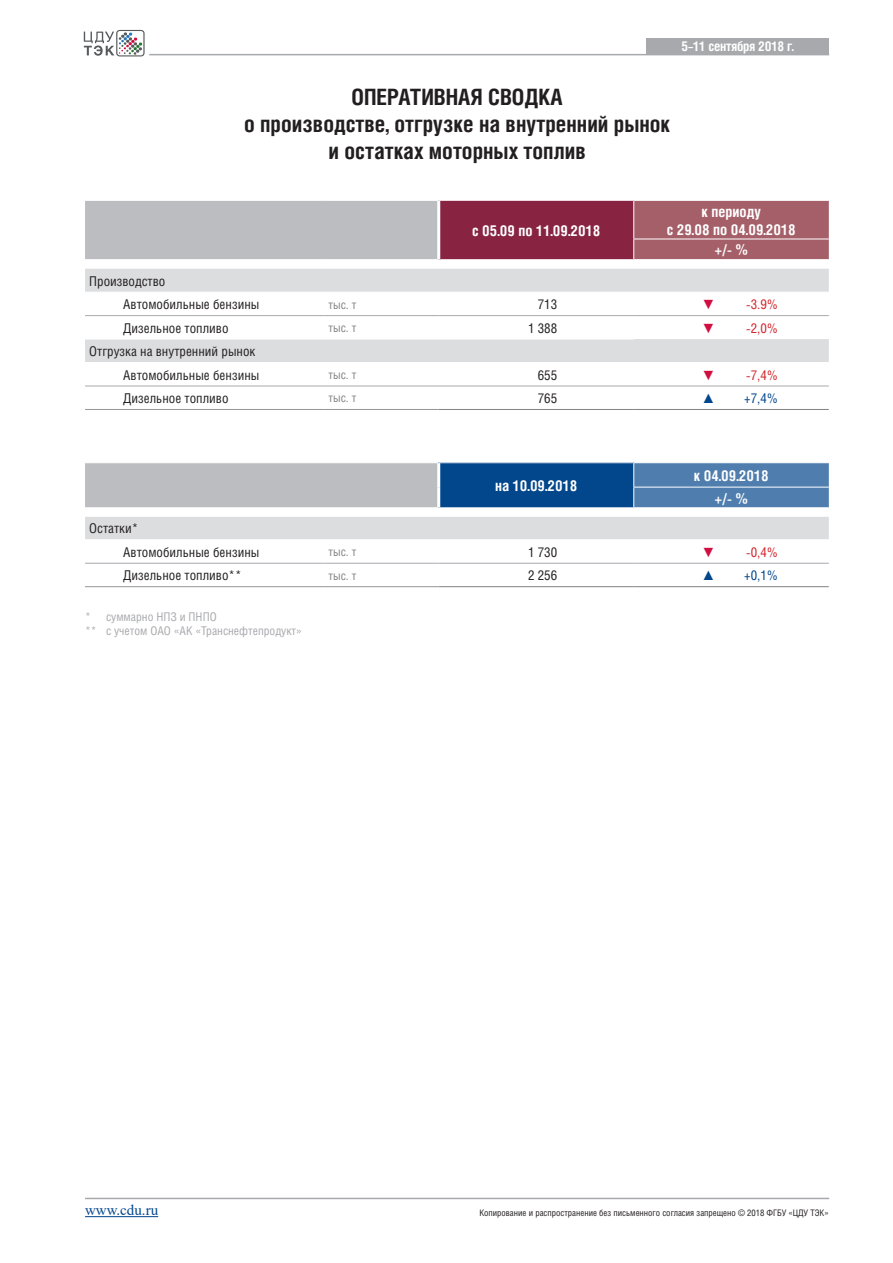
<style>
.page{position:relative;width:893px;height:1263px;background:#fff}
.page>*{position:absolute;margin:0;border:0;box-sizing:border-box;transform-origin:0 0}
.Zag_1_red{font:700 22.5px/27px "Helios Cond";color:#231f20;text-align:center}
._01_tabl_shapka{font:700 15px/18px "Helios Cond";color:#fff;text-align:center}
.t1{font:15px "Times New Roman";color:#02468c}
._02_tabl_l{font:13.5px "Helios Cond";color:#231f20}
._01_tabl_l{font:13.5px "Helios Cond";color:#231f20}
.t2{font:13.5px "Helios Cond";color:#d1232a}
._01_tabl_r{font:13.5px "Helios Cond";color:#231f20}
.t3{font:700 13.5px "Helios Cond";letter-spacing:-.02em;color:#fff}
.t4{font:13.5px "Helios Cond";color:#02468c}
._02_tabl_l-2{font:12px "Helios Cond";color:#a8a9ad}
._01_tabl_l-2{font:12px "Helios Cond";color:#808285}
.t5{font:9px "Helios Cond";color:#231f20}
.s1{font-family:"Arial";color:#d10e40}
.s2{font-family:"Arial"}
</style>
<div class="page">
<div style="left:647px;top:38px;width:182px;height:16px;background:#a8a9ad"></div>
<hr style="left:85px;top:1216px;width:73px;height:1px;background:#02468c">
<hr style="left:149px;top:54px;width:680px;height:1px;background:#a8a9ad">
<hr style="left:85px;top:1198px;width:744px;height:1px;background:#a8a9ad">
<svg style="left:84px;top:30px;width:61px;height:26px"></svg>
<div style="left:439px;top:200px;width:195px;height:60px;background:#882442"></div>
<svg style="left:85px;top:269px;width:744px;height:93px"></svg>
<hr style="left:85px;top:292px;width:239px;height:1px;background:#fff">
<hr style="left:324px;top:292px;width:115px;height:1px;background:#fff">
<hr style="left:439px;top:200px;width:195px;height:1px;background:#fff">
<hr style="left:439px;top:292px;width:195px;height:1px;background:#fff">
<hr style="left:85px;top:315px;width:239px;height:1px;background:#a8a9ad">
<hr style="left:324px;top:315px;width:115px;height:1px;background:#a8a9ad">
<hr style="left:439px;top:315px;width:195px;height:1px;background:#a8a9ad">
<hr style="left:85px;top:339px;width:239px;height:1px;background:#fff">
<hr style="left:324px;top:339px;width:115px;height:1px;background:#fff">
<hr style="left:439px;top:339px;width:195px;height:1px;background:#fff">
<hr style="left:85px;top:386px;width:239px;height:1px;background:#a8a9ad">
<hr style="left:85px;top:409px;width:239px;height:1px;background:#939598">
<hr style="left:324px;top:386px;width:115px;height:1px;background:#a8a9ad">
<hr style="left:324px;top:409px;width:115px;height:1px;background:#939598">
<hr style="left:439px;top:386px;width:195px;height:1px;background:#a8a9ad">
<hr style="left:439px;top:409px;width:195px;height:1px;background:#808285">
<hr style="left:634px;top:386px;width:195px;height:1px;background:#a8a9ad">
<hr style="left:634px;top:409px;width:195px;height:1px;background:#808285">
<hr style="left:634px;top:292px;width:195px;height:1px;background:#fff">
<hr style="left:634px;top:315px;width:195px;height:1px;background:#a8a9ad">
<hr style="left:440px;top:259px;width:194px;height:1px;background:#fff">
<svg style="left:633px;top:200px;width:196px;height:60px;background:#a96770"></svg>
<div style="left:85px;top:200px;width:355px;height:60px;background:#bcbdc0"></div>
<hr style="left:85px;top:563px;width:239px;height:1px;background:#a8a9ad">
<hr style="left:85px;top:586px;width:239px;height:1px;background:#939598">
<hr style="left:324px;top:563px;width:115px;height:1px;background:#a8a9ad">
<hr style="left:324px;top:586px;width:115px;height:1px;background:#939598">
<hr style="left:439px;top:563px;width:195px;height:1px;background:#a8a9ad">
<hr style="left:439px;top:586px;width:195px;height:1px;background:#808285">
<hr style="left:634px;top:563px;width:195px;height:1px;background:#a8a9ad">
<hr style="left:634px;top:586px;width:195px;height:1px;background:#808285">
<svg style="left:85px;top:463px;width:744px;height:77px;background:#a3b4c7"></svg>
<p class="t3" style="left:682px;top:38px;width:114px">5–11 сентября 2018 г.</p>
<p class="Zag_1_red" style="left:244px;top:83px;width:428px">ОПЕРАТИВНАЯ СВОДКА<br>о производстве, отгрузке на внутренний рынок и остатках моторных топлив</p>
<p class="_01_tabl_shapka" style="left:472px;top:221px;width:130px">c 05.09 по 11.09.2018</p>
<p class="_01_tabl_shapka" style="left:667px;top:202px;width:131px">к периоду<br>c 29.08 по 04.09.2018</p>
<p class="_01_tabl_shapka" style="left:715px;top:241px;width:34px">+/- %</p>
<p class="_01_tabl_l" style="left:89px;top:273px;width:78px">Производство</p>
<p class="_02_tabl_l" style="left:123px;top:296px;width:138px">Автомобильные бензины</p>
<p class="_01_tabl_l-2" style="left:328px;top:297px;width:29px">тыс. т</p>
<p class="_01_tabl_r" style="left:538px;top:296px;width:21px">713</p>
<p class="t2" style="left:702px;top:296px;width:77px"><span class="s1">▼</span> -3.9%</p>
<p class="_02_tabl_l" style="left:123px;top:320px;width:107px">Дизельное топливо</p>
<p class="_01_tabl_l-2" style="left:328px;top:321px;width:29px">тыс. т</p>
<p class="_01_tabl_r" style="left:528px;top:320px;width:31px">1 388</p>
<p class="t2" style="left:702px;top:320px;width:77px"><span class="s1">▼</span> -2,0%</p>
<p class="_01_tabl_l" style="left:89px;top:343px;width:168px">Отгрузка на внутренний рынок</p>
<p class="_02_tabl_l" style="left:123px;top:367px;width:138px">Автомобильные бензины</p>
<p class="_01_tabl_l-2" style="left:328px;top:368px;width:29px">тыс. т</p>
<p class="_01_tabl_r" style="left:538px;top:367px;width:21px">655</p>
<p class="t2" style="left:702px;top:367px;width:77px"><span class="s1">▼</span> -7,4%</p>
<p class="_02_tabl_l" style="left:123px;top:390px;width:107px">Дизельное топливо</p>
<p class="_01_tabl_l-2" style="left:328px;top:391px;width:29px">тыс. т</p>
<p class="_01_tabl_r" style="left:538px;top:390px;width:21px">765</p>
<p class="t4" style="left:702px;top:390px;width:77px"><span class="s2">▲</span> +7,4%</p>
<p class="_01_tabl_shapka" style="left:495px;top:477px;width:84px">на 10.09.2018</p>
<p class="_01_tabl_shapka" style="left:694px;top:466px;width:76px">к 04.09.2018</p>
<p class="_01_tabl_shapka" style="left:715px;top:489px;width:34px">+/- %</p>
<p class="_01_tabl_l" style="left:89px;top:520px;width:51px">Остатки*</p>
<p class="_02_tabl_l" style="left:123px;top:544px;width:138px">Автомобильные бензины</p>
<p class="_01_tabl_l-2" style="left:328px;top:545px;width:29px">тыс. т</p>
<p class="_01_tabl_r" style="left:528px;top:544px;width:31px">1 730</p>
<p class="t2" style="left:702px;top:544px;width:77px"><span class="s1">▼</span> -0,4%</p>
<p class="_02_tabl_l" style="left:123px;top:567px;width:120px">Дизельное топливо**</p>
<p class="_01_tabl_l-2" style="left:328px;top:568px;width:29px">тыс. т</p>
<p class="_01_tabl_r" style="left:528px;top:567px;width:31px">2 256</p>
<p class="t4" style="left:702px;top:567px;width:77px"><span class="s2">▲</span> +0,1%</p>
<p class="_02_tabl_l-2" style="left:85px;top:609px;width:133px">* суммарно НПЗ и ПНПО</p>
<p class="_02_tabl_l-2" style="left:85px;top:624px;width:218px">** с учетом ОАО «АК «Транснефтепродукт»</p>
<p class="t1" style="left:85px;top:1199px;width:75px">www.cdu.ru</p>
<p class="t5" style="left:479px;top:1207px;width:351px">Копирование и распространение без письменного согласия запрещено © 2018 ФГБУ «ЦДУ ТЭК»</p>
</div>
